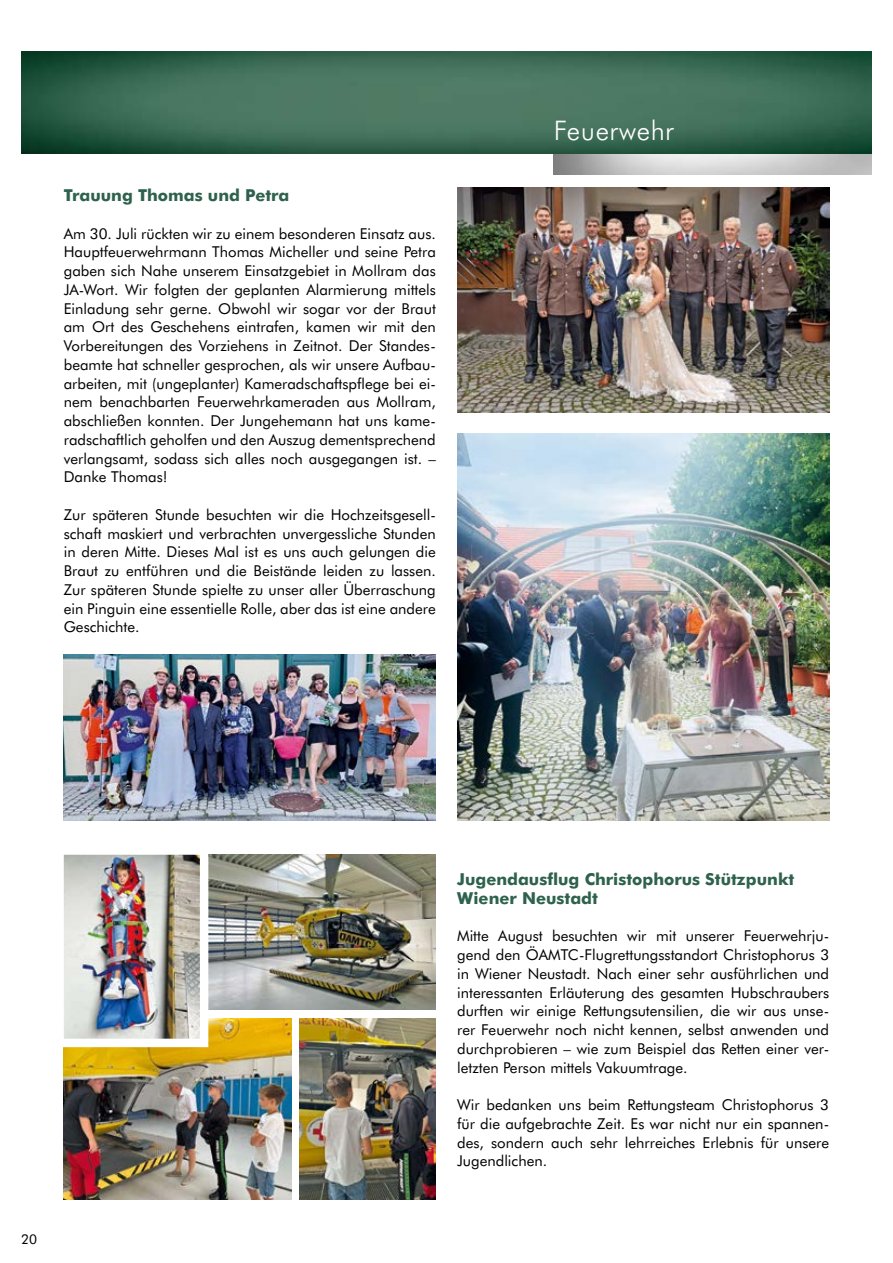
<style>
.page{position:relative;width:893px;height:1263px;background:#fff}
.page>*{position:absolute;margin:0;border:0;box-sizing:border-box;transform-origin:0 0}
.t1{font:300 27px "Futura BT";letter-spacing:.02em;color:#fff}
.t2{font:700 16.5px/18.8px "Futura BT";color:#2e624d}
.t3{font:15px/18.8px "Futura BT";color:#000;text-align:justify}
.t4{font:13.5px "Futura BT";color:#000}
</style>
<div class="page">
<img style="left:553px;top:153px;width:319px;height:21px">
<img style="left:21px;top:51px;width:851px;height:102px">
<img style="left:457px;top:434px;width:372px;height:387px">
<img style="left:64px;top:655px;width:372px;height:166px">
<img style="left:457px;top:187px;width:372px;height:225px">
<img style="left:213px;top:855px;width:223px;height:155px">
<img style="left:64px;top:1018px;width:227px;height:181px">
<img style="left:300px;top:1018px;width:136px;height:181px">
<img style="left:63px;top:854px;width:150px;height:197px">
<p class="t2" style="left:64px;top:186px;width:227px">Trauung Thomas und Petra</p>
<p class="t3" style="left:64px;top:224px;width:374px">Am 30. Juli rückten wir zu einem besonderen Einsatz aus.<br>Hauptfeuerwehrmann Thomas Micheller und seine Petra gaben sich Nahe unserem Einsatzgebiet in Mollram das JA-Wort. Wir folgten der geplanten Alarmierung mittels Einladung sehr gerne. Obwohl wir sogar vor der Braut am Ort des Geschehens eintrafen, kamen wir mit den Vorbereitungen des Vorziehens in Zeitnot. Der Standes&shy;beamte hat schneller gesprochen, als wir unsere Aufbau&shy;arbeiten, mit (ungeplanter) Kameradschaftspflege bei ei&shy;nem benachbarten Feuerwehrkameraden aus Mollram, abschließen konnten. Der Jungehemann hat uns kame&shy;radschaftlich geholfen und den Auszug dementsprechend verlangsamt, sodass sich alles noch ausgegangen ist. – Danke Thomas!</p>
<p class="t3" style="left:64px;top:505px;width:374px">Zur späteren Stunde besuchten wir die Hochzeitsgesell&shy;schaft maskiert und verbrachten unvergessliche Stunden in deren Mitte. Dieses Mal ist es uns auch gelungen die Braut zu entführen und die Beistände leiden zu lassen.<br>Zur späteren Stunde spielte zu unser aller Überraschung ein Pinguin eine essentielle Rolle, aber das ist eine andere Geschichte.</p>
<h1 class="t1" style="left:554px;top:114px;width:121px">Feuerwehr</h1>
<p class="t4" style="left:21px;top:1230px;width:17px">20</p>
<p class="t2" style="left:457px;top:870px;width:339px">Jugendausflug Christophorus Stützpunkt<br>Wiener Neustadt</p>
<p class="t3" style="left:457px;top:926px;width:374px">Mitte August besuchten wir mit unserer Feuerwehrju&shy;gend den ÖAMTC-Flugrettungsstandort Christophorus 3 in Wiener Neustadt. Nach einer sehr ausführlichen und interessanten Erläuterung des gesamten Hubschraubers durften wir einige Rettungsutensilien, die wir aus unse&shy;rer Feuerwehr noch nicht kennen, selbst anwenden und durchprobieren – wie zum Beispiel das Retten einer ver&shy;letzten Person mittels Vakuumtrage.</p>
<p class="t3" style="left:457px;top:1095px;width:374px">Wir bedanken uns beim Rettungsteam Christophorus 3 für die aufgebrachte Zeit. Es war nicht nur ein spannen&shy;des, sondern auch sehr lehrreiches Erlebnis für unsere Jugendlichen.</p>
</div>
